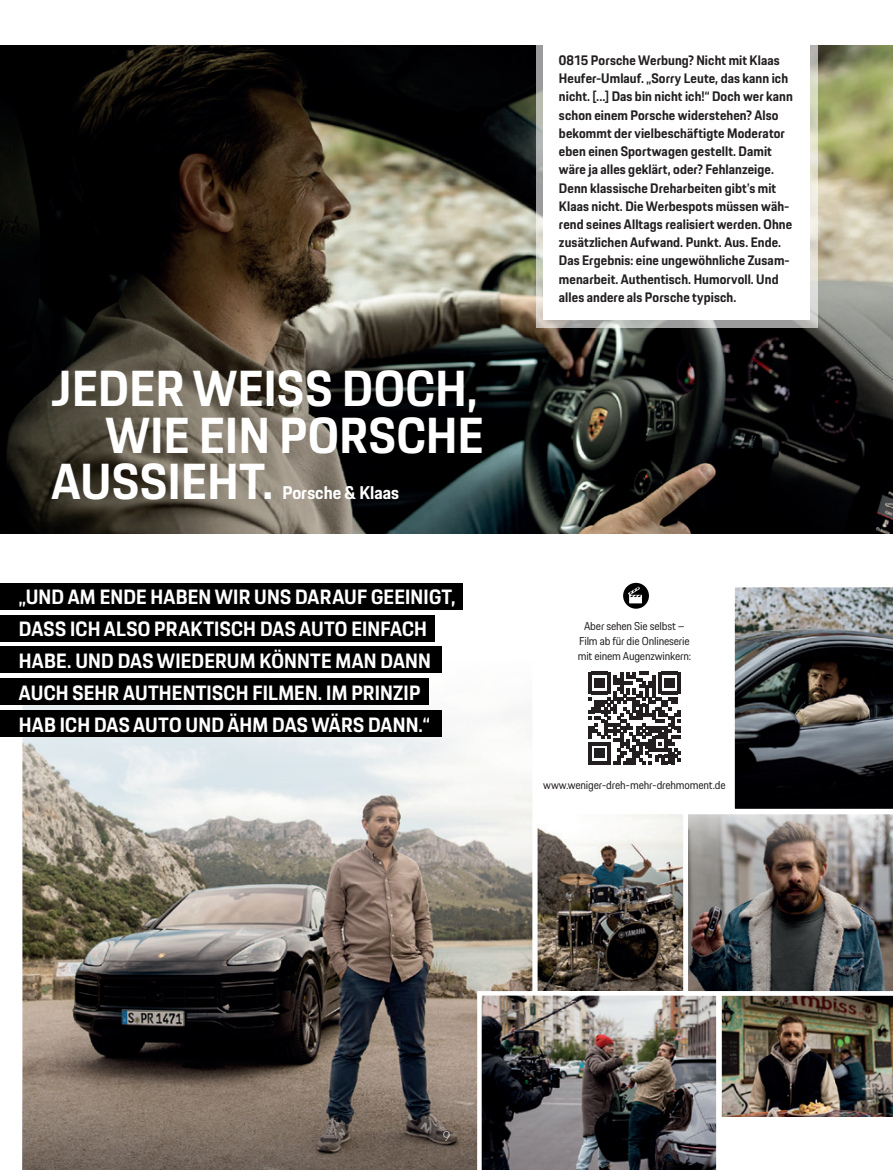
<style>
.page{position:relative;width:893px;height:1170px;background:#fff}
.page>*{position:absolute;margin:0;border:0;box-sizing:border-box;transform-origin:0 0}
.t1{font:700 49.5px "Porsche Next";letter-spacing:.01em;color:#fff}
.t2{font:700 20.25px/32.1px "Porsche Next";letter-spacing:.01em;color:#fff}
.t3{font:700 18px "Porsche Next";letter-spacing:.005em;color:#fff}
.t4{font:700 13.5px/18.3px "Porsche Next";letter-spacing:.01em;color:#231f20}
.t5{font:100 13.5px "Porsche Next";color:#fff}
.t6{font:11.25px/15px "Porsche Next";letter-spacing:-.015em;color:#231f20;text-align:center}
</style>
<div class="page">
<img style="left:0;top:45px;width:893px;height:489px">
<img style="left:22px;top:655px;width:511px;height:410px">
<img style="left:538px;top:827px;width:50px;height:163px">
<div style="left:533px;top:809px;width:155px;height:186px;border:4px solid #fff"></div>
<img style="left:477px;top:990px;width:240px;height:179px">
<div style="left:0;top:710px;width:441px;height:27px;background:#000"></div>
<div style="left:0;top:678px;width:428px;height:27px;background:#000"></div>
<div style="left:0;top:646px;width:441px;height:27px;background:#000"></div>
<div style="left:0;top:614px;width:435px;height:27px;background:#000"></div>
<div style="left:0;top:583px;width:462px;height:26px;background:#000"></div>
<img style="left:588px;top:583px;width:305px;height:538px">
<div style="left:536px;top:0;width:281px;height:327px;background:#fff"></div>
<svg style="left:22px;top:1065px;width:455px;height:104px"></svg>
<h1 class="t1" style="left:52px;top:355px;width:428px">JEDER WEISS DOCH,</h1>
<h1 class="t1" style="left:105px;top:402px;width:380px">WIE EIN PORSCHE</h1>
<h1 class="t1" style="left:52px;top:448px;width:223px">AUSSIEHT.</h1>
<h3 class="t3" style="left:282px;top:480px;width:118px">Porsche &amp; Klaas</h3>
<h2 class="t2" style="left:19px;top:580px;width:438px">„UND AM ENDE HABEN WIR UNS DARAUF GEEINIGT, DASS ICH ALSO PRAKTISCH DAS AUTO EINFACH HABE. UND DAS WIEDERUM KÖNNTE MAN DANN AUCH SEHR AUTHENTISCH FILMEN. IM PRINZIP HAB ICH DAS AUTO UND ÄHM DAS WÄRS DANN.“</h2>
<p class="t4" style="left:559px;top:51px;width:235px">0815 Porsche Werbung? Nicht mit Klaas Heufer-Umlauf. „Sorry Leute, das kann ich nicht. […] Das bin nicht ich!“ Doch wer kann schon einem Porsche widerstehen? Also bekommt der vielbeschäftigte Moderator eben einen Sportwagen gestellt. Damit wäre ja alles geklärt, oder? Fehlanzeige.<br>Denn klassische Dreharbeiten gibt’s mit Klaas nicht. Die Werbespots müssen wäh&shy;rend seines Alltags realisiert werden. Ohne zusätzlichen Aufwand. Punkt. Aus. Ende.<br>Das Ergebnis: eine ungewöhnliche Zusam&shy;menarbeit. Authentisch. Humorvoll. Und alles andere als Porsche typisch.</p>
<p class="t6" style="left:578px;top:619px;width:115px">Aber sehen Sie selbst –<br>Film ab für die Onlineserie mit einem Augenzwinkern:</p>
<p class="t6" style="left:543px;top:777px;width:184px">www.weniger-dreh-mehr-drehmoment.de</p>
<p class="t5" style="left:443px;top:1127px;width:9px">9</p>
</div>
